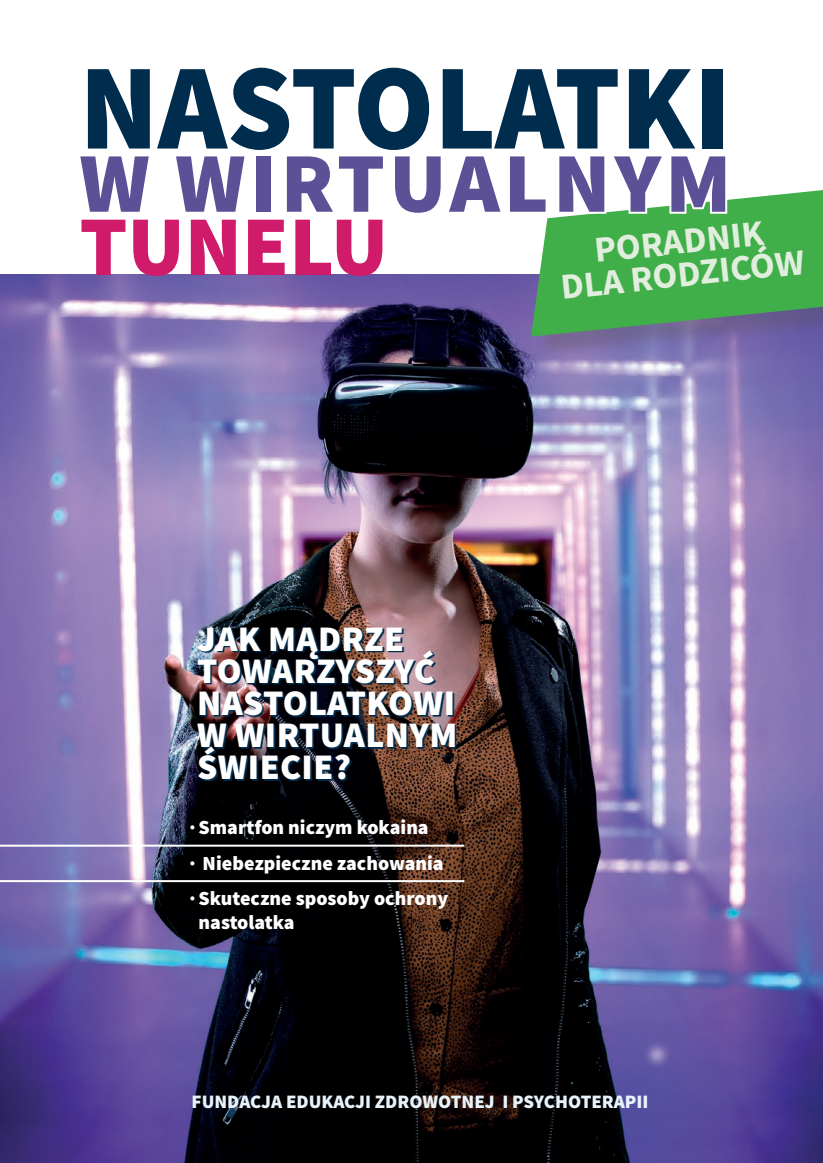
<style>
.page{position:relative;width:823px;height:1163px;background:#fff}
.page>*{position:absolute;margin:0;border:0;box-sizing:border-box;transform-origin:0 0}
.t1{font:900 122px "Source Sans Pro";color:#002d4e;scale:.96 1}
.t2{font:900 85px "Source Sans Pro";letter-spacing:.05em;color:#5c5097}
.t3{font:900 85px "Source Sans Pro";color:#d01a6a}
.t4{font:700 36.4px/33px "Source Sans Pro";color:#e1eedd;text-align:center}
.t5{font:900 36px/32px "Source Sans Pro";letter-spacing:.01em;color:#fff}
.t6{font:900 20px/35.4px "Source Sans Pro";color:#fff}
.t7{font:900 19px "Source Sans Pro";color:#e7f2fa}
</style>
<div class="page">
<img style="left:0;top:275px;width:822px;height:887px">
<div style="left:534px;top:187px;width:288px;height:174px;background:#545553;opacity:.3"></div>
<svg style="left:530px;top:188px;width:292px;height:148px;background:#4ca759"></svg>
<svg style="left:530px;top:187px;width:198px;height:30px"></svg>
<img style="left:199px;top:628px;width:257px;height:152px">
<hr style="left:0;top:844px;width:464px;height:2px;background:#fff">
<hr style="left:0;top:880px;width:464px;height:2px;background:#fff">
<h1 class="t1" style="left:79px;top:23px;width:680px">NASTOLATKI</h1>
<h2 class="t2" style="left:79px;top:125px;width:653px">W WIRTUALNYM</h2>
<h2 class="t3" style="left:79px;top:188px;width:310px">TUNELU</h2>
<h3 class="t4" style="left:555px;top:237px;width:246px;rotate:-6deg">PORADNIK<br>DLA RODZICÓW</h3>
<h3 class="t5" style="left:197px;top:622px;width:261px">JAK MĄDRZE<br>TOWARZYSZYĆ<br>NASTOLATKOWI<br>W WIRTUALNYM<br>ŚWIECIE?</h3>
<p class="t6" style="left:187px;top:809px;width:262px">∙Smartfon niczym kokaina<br>∙ Niebezpieczne zachowania ∙Skuteczne sposoby ochrony</p>
<p class="t6" style="left:198px;top:904px;width:97px">nastolatka</p>
<p class="t7" style="left:191px;top:1088px;width:458px">FUNDACJA EDUKACJI ZDROWOTNEJ I PSYCHOTERAPII</p>
</div>
